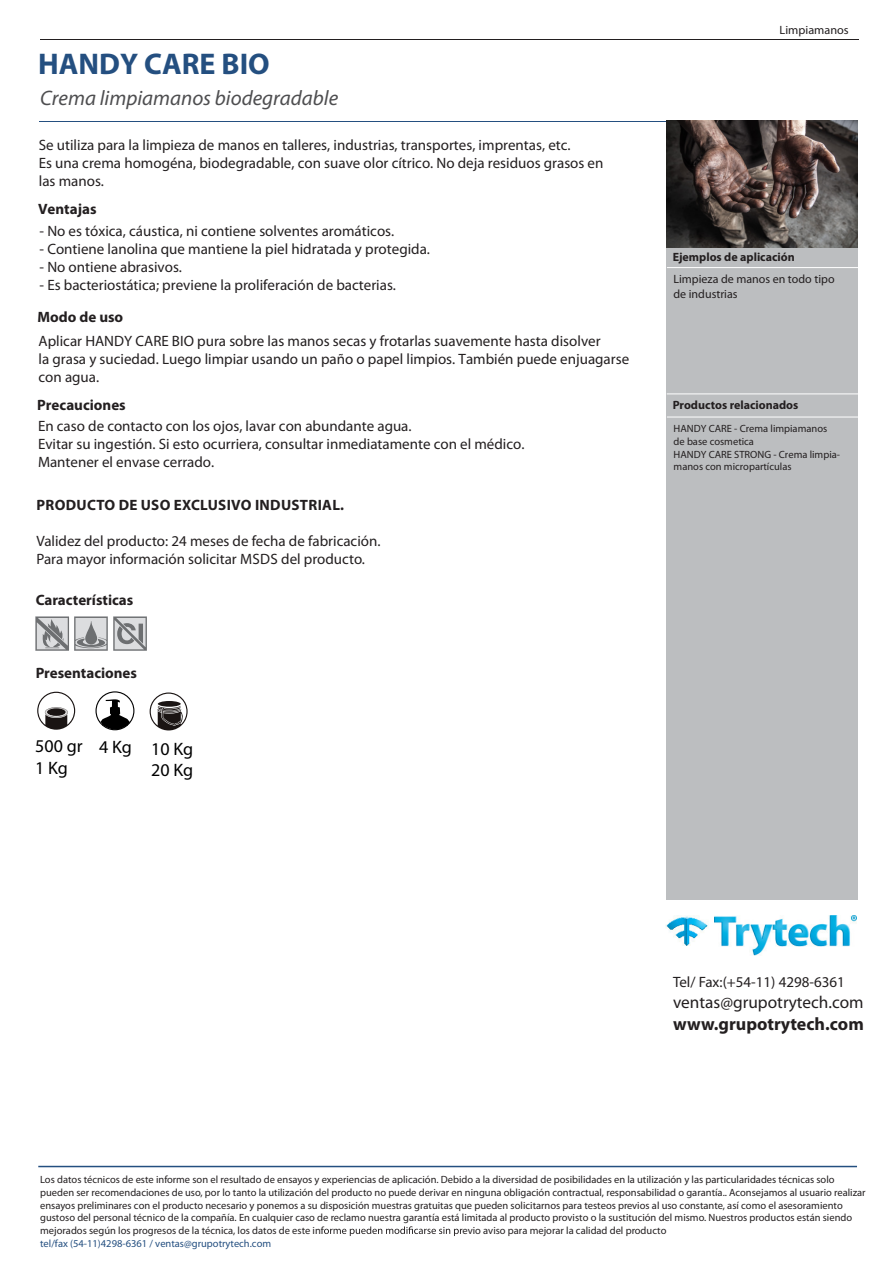
<style>
.page{position:relative;width:893px;height:1263px;background:#fff}
.page>*{position:absolute;margin:0;border:0;box-sizing:border-box;transform-origin:0 0}
.t1{font:700 30px "Myriad Pro";color:#244f80}
.t2{font:italic 21px "Myriad Pro";color:#4e4e50}
.t3{font:700 18px "Myriad Pro";color:#231f20}
.t4{font:18px/21.6px "Myriad Pro";letter-spacing:-.005em;color:#000}
.t5{font:17.25px "Myriad Pro";color:#231f20}
.t6{font:15px/18px "Myriad Pro";color:#231f20}
.t7{font:700 15px "Myriad Pro";color:#231f20}
.t8{font:700 15px "Myriad Pro";letter-spacing:.02em;color:#231f20}
.t9{font:12px/14.4px "Myriad Pro";color:#231f20}
.t10{font:700 12px "Myriad Pro";color:#231f20}
.t11{font:10.5px/12.6px "Myriad Pro";color:#231f20}
.t12{font:10.5px "Myriad Pro";color:#244f80}
</style>
<div class="page">
<div style="left:667px;top:244px;width:191px;height:656px;background:#bcbec0"></div>
<hr style="left:40px;top:39px;width:818px;height:1px;background:#231f20">
<hr style="left:38px;top:1166px;width:819px;height:1px;background:#244f80">
<svg style="left:324px;top:1226px;width:138px;height:10px"></svg>
<hr style="left:667px;top:267px;width:191px;height:1px;background:#fff">
<hr style="left:667px;top:417px;width:191px;height:1px;background:#fff">
<hr style="left:667px;top:393px;width:191px;height:1px;background:#fff">
<hr style="left:40px;top:121px;width:818px;height:1px;background:#244f80">
<svg style="left:36px;top:617px;width:111px;height:34px;background:#b4b5b7"></svg>
<img style="left:715px;top:916px;width:141px;height:40px">
<img style="left:666px;top:916px;width:42px;height:29px">
<svg style="left:37px;top:692px;width:38px;height:38px"></svg>
<svg style="left:150px;top:692px;width:38px;height:38px"></svg>
<img style="left:667px;top:121px;width:191px;height:127px">
<div style="left:95px;top:691px;width:39px;height:39px;border:1px solid #000;border-radius:50%"></div>
<svg style="left:100px;top:699px;width:30px;height:31px"></svg>
<h1 class="t1" style="left:38px;top:44px;width:233px">HANDY CARE BIO</h1>
<h2 class="t2" style="left:40px;top:85px;width:300px">Crema limpiamanos biodegradable</h2>
<h3 class="t6" style="left:39px;top:136px;width:566px">Se utiliza para la limpieza de manos en talleres, industrias, transportes, imprentas, etc.<br>Es una crema homogéna, biodegradable, con suave olor cítrico. No deja residuos grasos en las manos.</h3>
<h3 class="t7" style="left:38px;top:199px;width:60px">Ventajas</h3>
<h3 class="t6" style="left:40px;top:222px;width:356px">- No es tóxica, cáustica, ni contiene solventes aromáticos.</h3>
<h3 class="t6" style="left:40px;top:240px;width:392px">- Contiene lanolina que mantiene la piel hidratada y protegida.</h3>
<h3 class="t6" style="left:40px;top:258px;width:144px">- No ontiene abrasivos.</h3>
<h3 class="t6" style="left:40px;top:276px;width:358px">- Es bacteriostática; previene la proliferación de bacterias.</h3>
<h3 class="t7" style="left:38px;top:307px;width:87px">Modo de uso</h3>
<h3 class="t6" style="left:39px;top:332px;width:592px">Aplicar HANDY CARE BIO pura sobre las manos secas y frotarlas suavemente hasta disolver<br>la grasa y suciedad. Luego limpiar usando un paño o papel limpios. También puede enjuagarse con agua.</h3>
<h3 class="t7" style="left:37px;top:395px;width:90px">Precauciones</h3>
<h3 class="t6" style="left:38px;top:416px;width:488px">En caso de contacto con los ojos, lavar con abundante agua.<br>Evitar su ingestión. Si esto ocurriera, consultar inmediatamente con el médico.<br>Mantener el envase cerrado.</h3>
<h3 class="t8" style="left:37px;top:495px;width:309px">PRODUCTO DE USO EXCLUSIVO INDUSTRIAL.</h3>
<h3 class="t6" style="left:36px;top:532px;width:346px">Validez del producto: 24 meses de fecha de fabricación.<br>Para mayor información solicitar MSDS del producto.</h3>
<h3 class="t7" style="left:36px;top:590px;width:99px">Características</h3>
<h3 class="t7" style="left:36px;top:663px;width:103px">Presentaciones</h3>
<h3 class="t4" style="left:35px;top:735px;width:49px">500 gr<br>1 Kg</h3>
<h3 class="t4" style="left:99px;top:735px;width:34px">4 Kg</h3>
<h3 class="t4" style="left:151px;top:738px;width:44px">10 Kg<br>20 Kg</h3>
<p class="t9" style="left:780px;top:22px;width:71px">Limpiamanos</p>
<p class="t10" style="left:673px;top:249px;width:124px">Ejemplos de aplicación</p>
<p class="t9" style="left:673px;top:272px;width:163px">Limpieza de manos en todo tipo de industrias</p>
<p class="t10" style="left:673px;top:397px;width:127px">Productos relacionados</p>
<p class="t11" style="left:674px;top:422px;width:168px">HANDY CARE - Crema limpiamanos de base cosmetica<br>HANDY CARE STRONG - Crema limpia&shy;manos con micropartículas</p>
<h3 class="t6" style="left:673px;top:972px;width:173px">Tel/ Fax:(+54-11) 4298-6361</h3>
<h3 class="t5" style="left:673px;top:991px;width:192px">ventas@grupotrytech.com</h3>
<h3 class="t3" style="left:673px;top:1012px;width:192px">www.grupotrytech.com</h3>
<p class="t11" style="left:40px;top:1173px;width:827px">Los datos técnicos de este informe son el resultado de ensayos y experiencias de aplicación. Debido a la diversidad de posibilidades en la utilización y las particularidades técnicas solo pueden ser recomendaciones de uso, por lo tanto la utilización del producto no puede derivar en ninguna obligación contractual, responsabilidad o garantía.. Aconsejamos al usuario realizar ensayos preliminares con el producto necesario y ponemos a su disposición muestras gratuitas que pueden solicitarnos para testeos previos al uso constante, así como el asesoramiento gustoso del personal técnico de la compañía. En cualquier caso de reclamo nuestra garantía está limitada al producto provisto o la sustitución del mismo. Nuestros productos están siendo mejorados según los progresos de la técnica, los datos de este inf</p>
<p class="t11" style="left:463px;top:1224px;width:205px">evio aviso para mejorar la calidad del producto</p>
<p class="t12" style="left:40px;top:1236px;width:233px">tel/fax (54-11)4298-6361 / ventas@grupotrytech.com</p>
</div>
